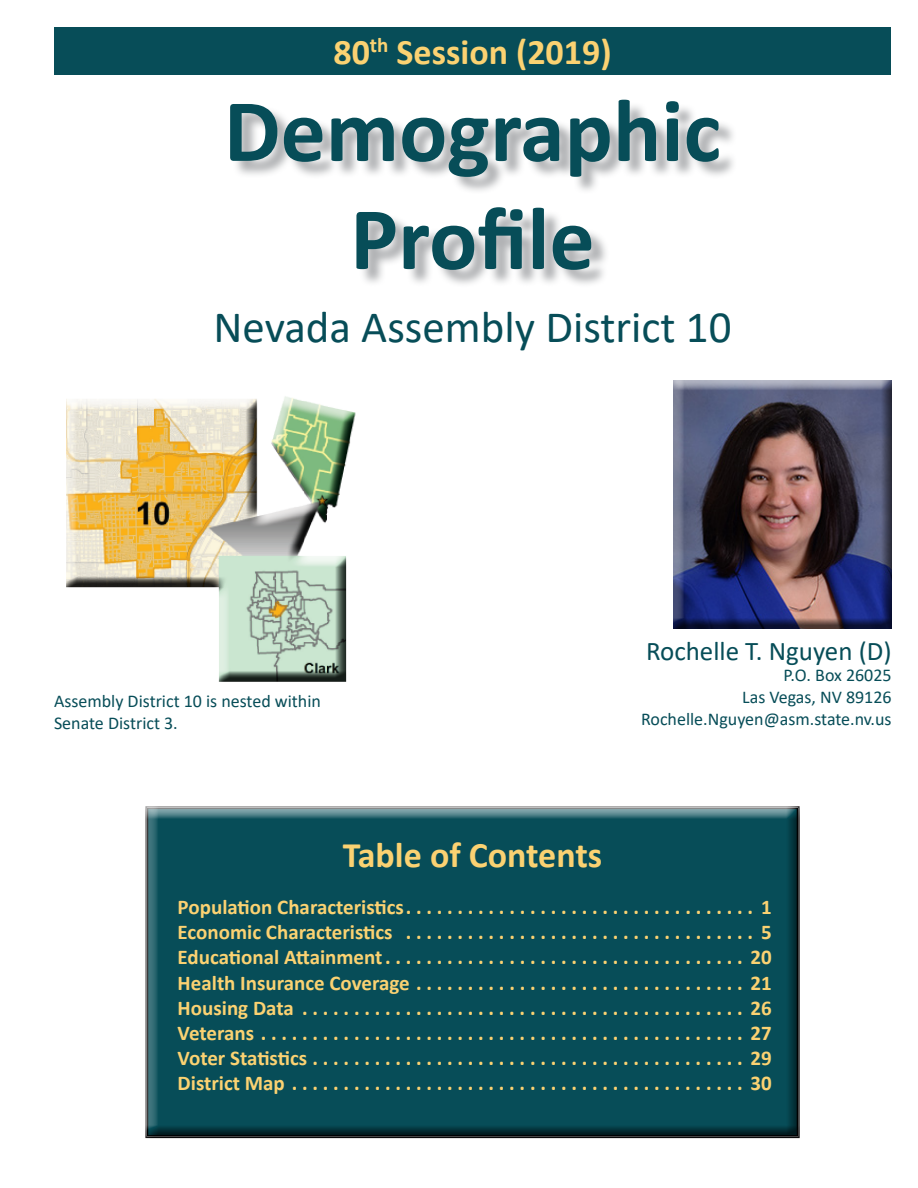
<style>
.page{position:relative;width:918px;height:1188px;background:#fff}
.page>*{position:absolute;margin:0;border:0;box-sizing:border-box;transform-origin:0 0}
.t1{font:700 90px/108px "Calibri";color:#074d58;text-align:center}
.t2{font:45px "Calibri";color:#074d58}
.t3{font:700 36px "Calibri";color:#fbd272}
.t4{font:27px "Calibri";color:#074d58}
.t5{font:700 21px/25.2px "Calibri";color:#fbd272;text-align:justify}
.t6{font:18px/21.6px "Calibri";color:#074d58;text-align:right}
</style>
<div class="page">
<div style="left:145px;top:806px;width:655px;height:333px;background:#231f20;opacity:.75"></div>
<div style="left:232px;top:102px;width:505px;height:186px;background:#95979a;opacity:.75"></div>
<div style="left:54px;top:28px;width:837px;height:47px;background:#074d58"></div>
<div style="left:58px;top:392px;width:308px;height:300px;background:#231f20;opacity:.75"></div>
<div style="left:671px;top:381px;width:221px;height:247px;background:#231f20;opacity:.75"></div>
<h3 class="t3" style="left:333px;top:26px;width:280px">80<sup>th</sup> Session (2019)</h3>
<h1 class="t1" style="left:224px;top:76px;width:499px">Demographic<br>Profile</h1>
<h2 class="t2" style="left:214px;top:296px;width:519px">Nevada Assembly District 10</h2>
<p class="t6" style="left:54px;top:690px;width:268px;text-align:left">Assembly District 10 is nested within<br>Senate District 3.</p>
<p class="t4" style="left:646px;top:632px;width:247px">Rochelle T. Nguyen (D)</p>
<p class="t6" style="left:641px;top:664px;width:252px">P.O. Box 26025<br>Las Vegas, NV 89126<br>Rochelle.Nguyen@asm.state.nv.us</p>
<h3 class="t3" style="left:343px;top:830px;width:261px">Table of Contents</h3>
<p class="t5" style="left:178px;top:894px;width:596px">Population Characteristics . . . . . . . . . . . . . . . . . . . . . . . . . . . . . . . . . . 1<br>Economic Characteristics . . . . . . . . . . . . . . . . . . . . . . . . . . . . . . . . . . 5<br>Educational Attainment . . . . . . . . . . . . . . . . . . . . . . . . . . . . . . . . . . . 20<br>Health Insurance Coverage . . . . . . . . . . . . . . . . . . . . . . . . . . . . . . . . 21<br>Housing Data . . . . . . . . . . . . . . . . . . . . . . . . . . . . . . . . . . . . . . . . . . . 26<br>Veterans . . . . . . . . . . . . . . . . . . . . . . . . . . . . . . . . . . . . . . . . . . . . . . . 27<br>Voter Statistics . . . . . . . . . . . . . . . . . . . . . . . . . . . . . . . . . . . . . . . . . . 29<br>District Map . . . . . . . . . . . . . . . . . . . . . . . . . . . . . . . . . . . . . . . . . . . . 30</p>
</div>
